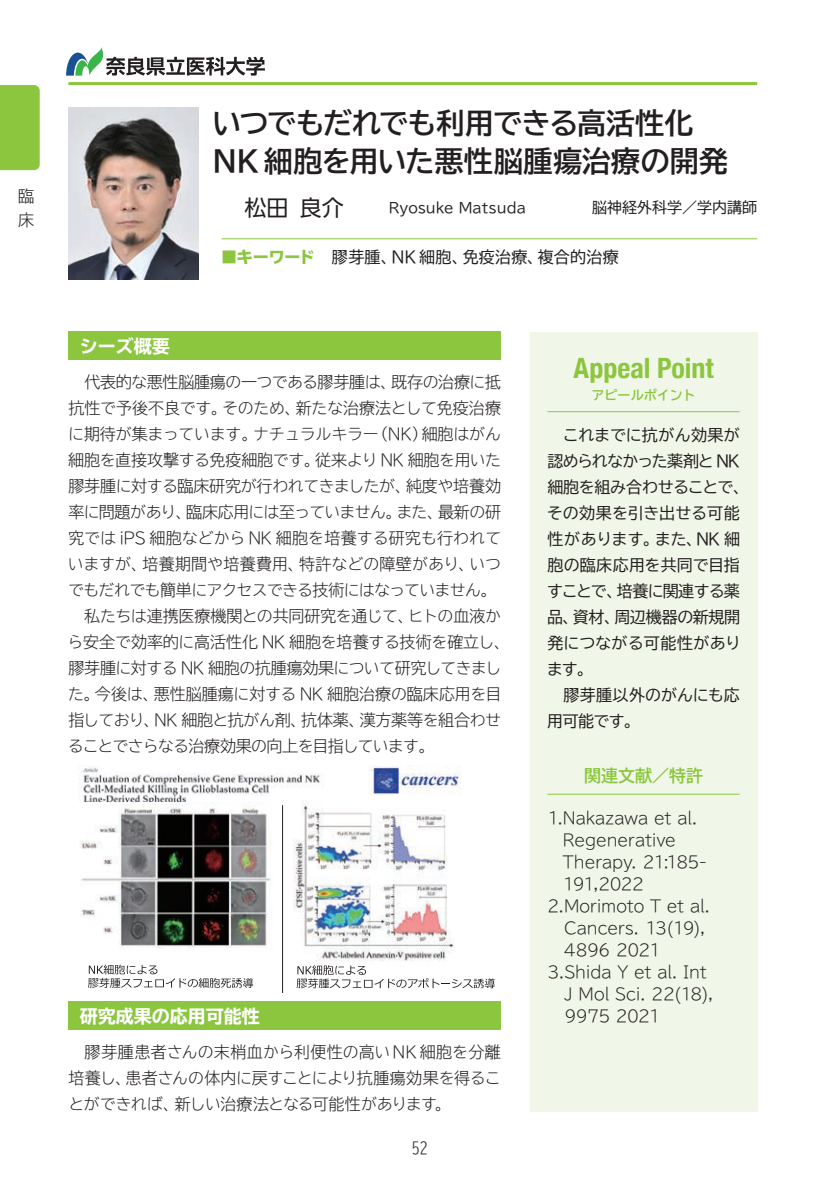
<style>
.page{position:relative;width:840px;height:1191px;background:#fff}
.page>*{position:absolute;margin:0;border:0;box-sizing:border-box;transform-origin:0 0}
.t1{font:700 29px/38px "TBUD Go Std";letter-spacing:-.01em;color:#231f20}
.t2{font:700 condensed 28px "Helvetica Neue";color:#8bc63e}
.t3{font:22px "UD Shin Go Pr 6";color:#231f20}
.t4{font:700 expanded 18px "TBUD Go Std";color:#fff}
.t5{font:700 17px "TBUD Go Std";color:#8bc63e}
.t6{font:300 16px/26px "TBUD Go Std Super";letter-spacing:-.02em;color:#231f20}
.t7{font:16px/26px "TBUD Go Std";letter-spacing:-.01em;color:#231f20}
.t8{font:300 16px "TBUD Go Std Super";letter-spacing:.005em;color:#231f20}
.t9{font:300 16px "TBUD Go Std Super";letter-spacing:-.04em;color:#231f20}
.t10{font:300 16px "TBUD Go Std Super";letter-spacing:-.045em;color:#231f20}
.t11{font:300 16px "TBUD Go Std Super";letter-spacing:-.05em;color:#231f20}
.t12{font:16px "TBUD Go Std";letter-spacing:.015em;color:#231f20}
.t13{font:300 16px "TBUD Go Std Super";color:#231f20}
.t14{font:800 16px "TBUD Go Std";letter-spacing:-.02em;color:#8bc63e}
.t15{font:15px "TBUD Go Std";color:#231f20}
.t16{font:14px "TBUD Go Std";color:#231f20}
.t17{font:700 13px "TBUD Go Std";color:#8bc63e}
</style>
<div class="page">
<div style="left:0;top:85px;width:40px;height:85px;background:#8bc63e"></div>
<svg style="left:66px;top:47px;width:199px;height:29px"></svg>
<div style="left:68px;top:332px;width:432px;height:28px;background:#8bc63e"></div>
<hr style="left:221px;top:238px;width:535px;height:1px;background:#8bc63e">
<div style="left:530px;top:332px;width:226px;height:780px;background:#f1f7e8"></div>
<hr style="left:547px;top:411px;width:192px;height:1px;background:#8bc63e">
<hr style="left:68px;top:82px;width:688px;height:3px;background:#8bc63e">
<div style="left:68px;top:1001px;width:432px;height:29px;background:#8bc63e"></div>
<img style="left:68px;top:108px;width:131px;height:172px">
<hr style="left:547px;top:794px;width:192px;height:1px;background:#8bc63e">
<img style="left:82px;top:766px;width:238px;height:36px">
<img style="left:368px;top:765px;width:93px;height:29px">
<img style="left:80px;top:802px;width:191px;height:147px">
<img style="left:293px;top:800px;width:162px;height:161px">
<hr style="left:282px;top:805px;width:1px;height:187px;background:#231f20">
<svg style="left:88px;top:964px;width:165px;height:23px"></svg>
<svg style="left:296px;top:965px;width:198px;height:23px"></svg>
<p class="t6" style="left:18px;top:183px;width:17px;line-height:24px">臨床</p>
<h1 class="t1" style="left:212px;top:104px;width:516px">いつでもだれでも利用できる高活性化<br>NK細胞を用いた悪性脳腫瘍治療の開発</h1>
<h3 class="t3" style="left:244px;top:190px;width:100px">松田 良介</h3>
<p class="t16" style="left:388px;top:196px;width:138px">Ryosuke Matsuda</p>
<p class="t15" style="left:591px;top:195px;width:166px">脳神経外科学／学内講師</p>
<p class="t4" style="left:80px;top:336px;width:91px">シーズ概要</p>
<p class="t14" style="left:221px;top:248px;width:95px">■キーワード</p>
<p class="t12" style="left:331px;top:244px;width:288px">膠芽腫、NK 細胞、免疫治療、複合的治療</p>
<p class="t6" style="left:84px;top:369px;width:418px">代表的な悪性脳腫瘍の一つである膠芽腫は、既存の治療に抵</p>
<p class="t6" style="left:68px;top:395px;width:434px">抗性で予後不良です。そのため、新たな治療法として免疫治療</p>
<p class="t6" style="left:68px;top:421px;width:434px">に期待が集まっています。ナチュラルキラー（NK）細胞はがん</p>
<p class="t6" style="left:68px;top:447px;width:434px">細胞を直接攻撃する免疫細胞です。従来より NK 細胞を用いた</p>
<p class="t6" style="left:68px;top:473px;width:434px">膠芽腫に対する臨床研究が行われてきましたが、純度や培養効</p>
<p class="t9" style="left:68px;top:499px;width:434px">率に問題があり、臨床応用には至っていません。また、最新の研</p>
<p class="t8" style="left:68px;top:525px;width:434px">究では iPS 細胞などから NK 細胞を培養する研究も行われて</p>
<p class="t8" style="left:68px;top:551px;width:434px">いますが、培養期間や培養費用、特許などの障壁があり、いつ</p>
<p class="t10" style="left:68px;top:577px;width:429px">でもだれでも簡単にアクセスできる技術にはなっていません。</p>
<p class="t6" style="left:84px;top:603px;width:418px">私たちは連携医療機関との共同研究を通じて、ヒトの血液か</p>
<p class="t6" style="left:68px;top:629px;width:443px">ら安全で効率的に高活性化 NK 細胞を培養する技術を確立し、</p>
<p class="t6" style="left:68px;top:655px;width:434px">膠芽腫に対する NK 細胞の抗腫瘍効果について研究してきまし</p>
<p class="t6" style="left:68px;top:681px;width:435px">た。今後は、悪性脳腫瘍に対する NK 細胞治療の臨床応用を目</p>
<p class="t6" style="left:68px;top:707px;width:434px">指しており、NK 細胞と抗がん剤、抗体薬、漢方薬等を組合わせ</p>
<p class="t11" style="left:68px;top:733px;width:368px">ることでさらなる治療効果の向上を目指しています。</p>
<p class="t4" style="left:80px;top:1006px;width:181px">研究成果の応用可能性</p>
<p class="t6" style="left:68px;top:1038px;width:433px;text-align:justify;text-indent:16px">膠芽腫患者さんの末梢血から利便性の高いNK 細胞を分離培養し、患者さんの体内に戻すことにより抗腫瘍効果を得ることができれば、新しい治療法となる可能性があります。</p>
<p class="t6" style="left:412px;top:1134px;width:17px">52</p>
<h2 class="t2" style="left:573px;top:344px;width:142px">Appeal Point</h2>
<p class="t17" style="left:591px;top:385px;width:105px">アピールポイント</p>
<p class="t7" style="left:546px;top:422px;width:203px;text-indent:16px">これまでに抗がん効果が認められなかった薬剤と NK細胞を組み合わせることで、その効果を引き出せる可能性があります。また、NK 細胞の臨床応用を共同で目指すことで、培養に関連する薬品、資材、周辺機器の新規開発につながる可能性があります。</p>
<p class="t7" style="left:547px;top:682px;width:194px;text-indent:16px">膠芽腫以外のがんにも応用可能です。</p>
<p class="t5" style="left:583px;top:762px;width:120px">関連文献／特許</p>
<p class="t13" style="left:547px;top:805px;width:151px">1.Nakazawa et al.</p>
<p class="t6" style="left:562px;top:826px;width:114px">Regenerative</p>
<p class="t6" style="left:562px;top:848px;width:145px">Therapy. 21:185-</p>
<p class="t6" style="left:562px;top:870px;width:83px">191,2022</p>
<p class="t6" style="left:547px;top:892px;width:164px">2.Morimoto T et al.</p>
<p class="t6" style="left:563px;top:914px;width:143px">Cancers. 13(19),</p>
<p class="t6" style="left:563px;top:936px;width:98px">4896 2021</p>
<p class="t6" style="left:547px;top:958px;width:161px">3.Shida Y et al. Int</p>
<p class="t6" style="left:564px;top:980px;width:150px">J Mol Sci. 22(18),</p>
<p class="t9" style="left:564px;top:1003px;width:98px">9975 2021</p>
</div>
